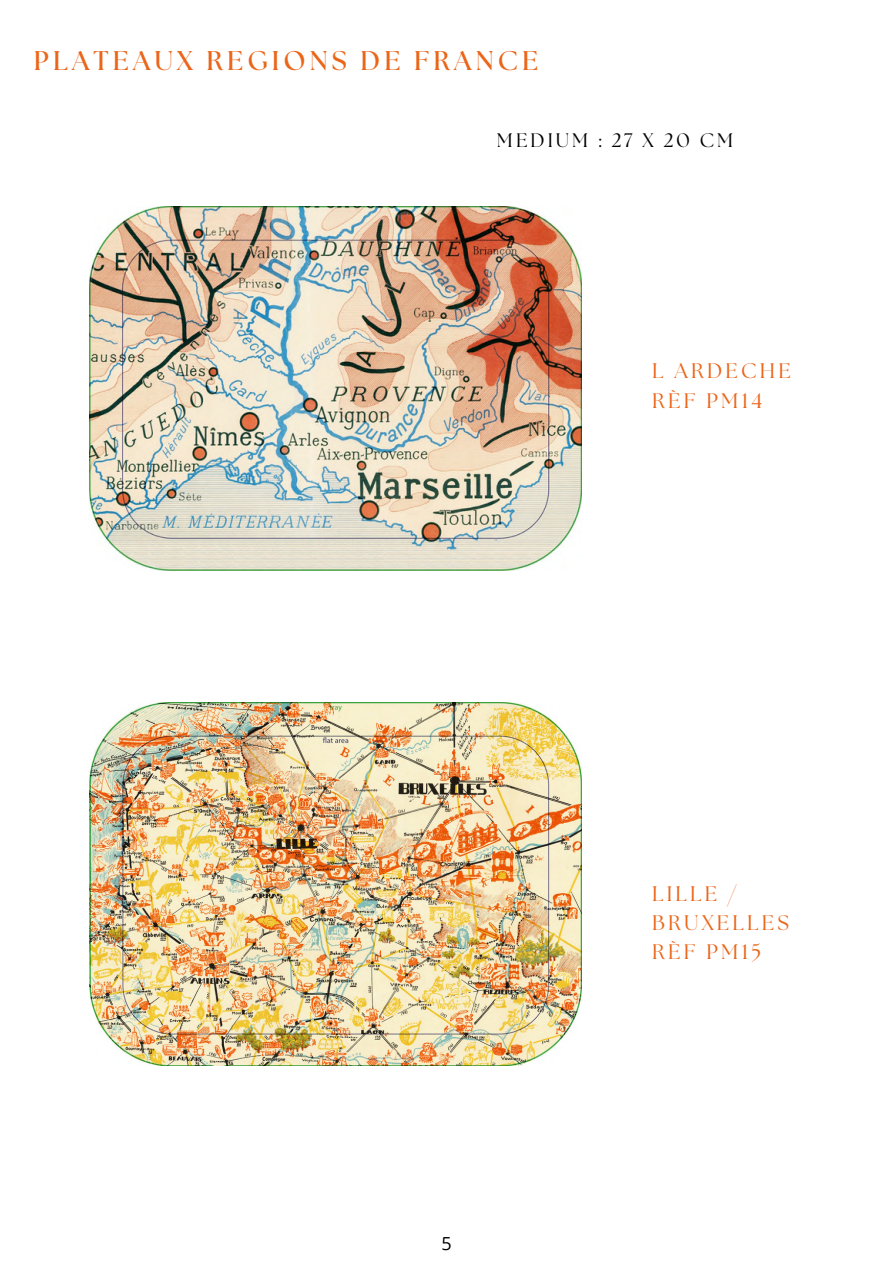
<style>
.page{position:relative;width:893px;height:1264px;background:#fff}
.page>*{position:absolute;margin:0;border:0;box-sizing:border-box;transform-origin:0 0}
.t1{font:700 27px "The Seasons";letter-spacing:.155em;color:#eb6519}
.t2{font:21px/29.2px "The Seasons";letter-spacing:.155em;color:#eb6519}
.t3{font:19.5px "The Seasons";letter-spacing:.155em;color:#000}
.t4{font:18px "Open Sans";color:#000}
</style>
<div class="page">
<img style="left:89px;top:702px;width:492px;height:363px">
<img style="left:89px;top:206px;width:492px;height:364px">
<p class="t1" style="left:34px;top:48px;width:505px">PLATEAUX REGIONS DE FRANCE</p>
<p class="t3" style="left:497px;top:131px;width:238px">MEDIUM : 27 X 20 CM</p>
<p class="t2" style="left:652px;top:358px;width:140px">L ARDECHE</p>
<p class="t2" style="left:652px;top:387px;width:111px">RÈF PM14</p>
<p class="t4" style="left:441px;top:1231px;width:12px">5</p>
<p class="t2" style="left:652px;top:880px;width:138px">LILLE /<br>BRUXELLES</p>
<p class="t2" style="left:652px;top:938px;width:110px">RÈF PM15</p>
</div>
